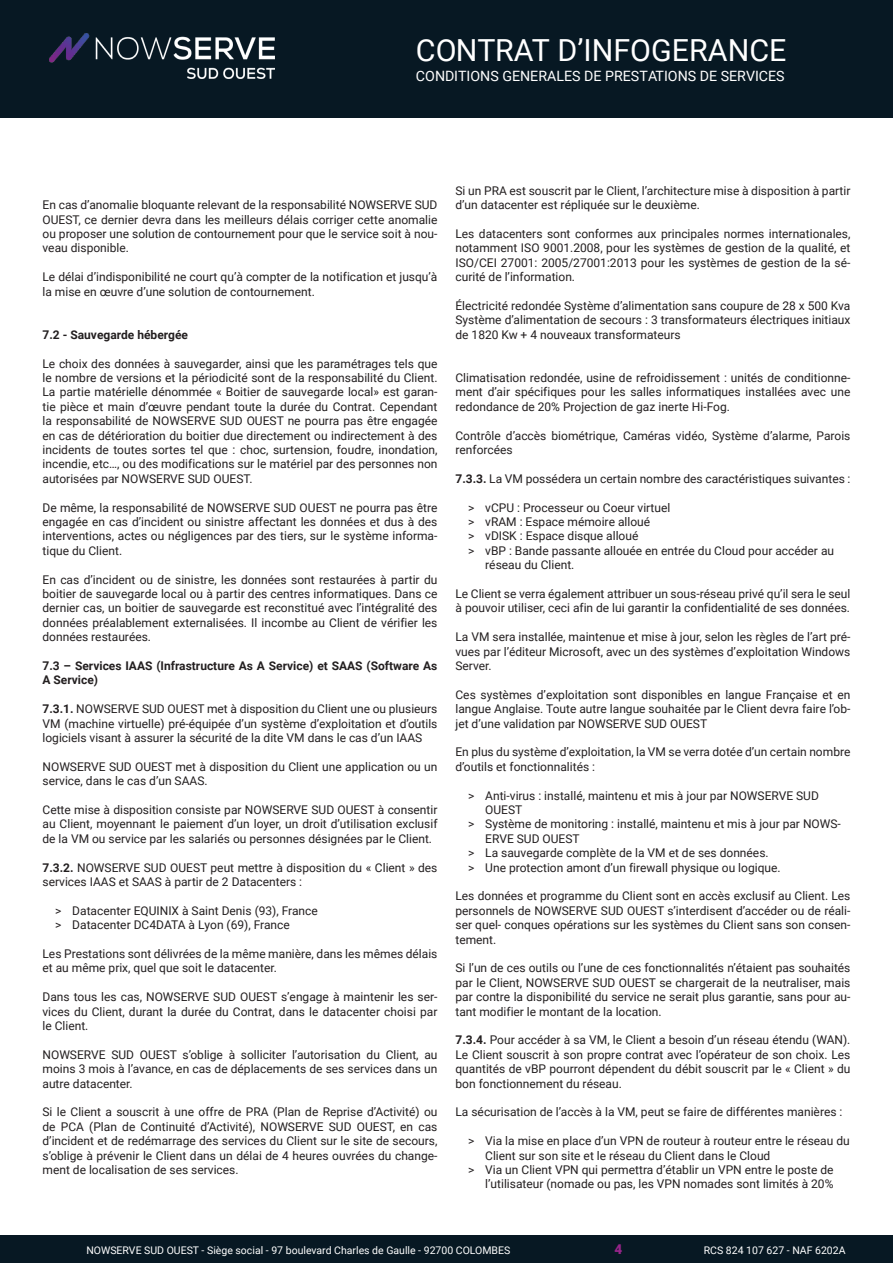
<style>
.page{position:relative;width:893px;height:1263px;background:#fff}
.page>*{position:absolute;margin:0;border:0;box-sizing:border-box;transform-origin:0 0}
.t1{font:30.45px "Roboto";color:#fff}
.t2{font:14.25px "Roboto";color:#fff}
.t3{font:900 13.5px "Roboto";color:#97248a}
.t4{font:12px/14.4px "Roboto";color:#231f20;text-align:justify}
.t5{font:700 12px/14.4px "Roboto";color:#231f20}
.t6{font:10.5px "Roboto";color:#fff}
.s1{font-weight:700}
</style>
<div class="page">
<div style="left:0;top:1235px;width:893px;height:28px;background:#071823"></div>
<div style="left:0;top:0;width:893px;height:118px;background:#071823"></div>
<img style="left:50px;top:34px;width:224px;height:44px">
<h1 class="t1" style="left:416px;top:29px;width:372px">CONTRAT D’INFOGERANCE</h1>
<p class="t2" style="left:416px;top:66px;width:370px">CONDITIONS GENERALES DE PRESTATIONS DE SERVICES</p>
<p class="t4" style="left:43px;top:197px;width:396px">En cas d’anomalie bloquante relevant de la responsabilité NOWSERVE SUD OUEST, ce dernier devra dans les meilleurs délais corriger cette anomalie ou proposer une solution de contournement pour que le service soit à nou&shy;veau disponible.</p>
<p class="t4" style="left:43px;top:269px;width:396px">Le délai d’indisponibilité ne court qu’à compter de la notification et jusqu’à la mise en œuvre d’une solution de contournement.</p>
<p class="t5" style="left:43px;top:327px;width:147px">7.2 - Sauvegarde hébergée</p>
<p class="t4" style="left:43px;top:356px;width:396px">Le choix des données à sauvegarder, ainsi que les paramétrages tels que le nombre de versions et la périodicité sont de la responsabilité du Client.<br>La partie matérielle dénommée « Boitier de sauvegarde local» est garan&shy;tie pièce et main d’œuvre pendant toute la durée du Contrat. Cependant la responsabilité de NOWSERVE SUD OUEST ne pourra pas être engagée en cas de détérioration du boitier due directement ou indirectement à des incidents de toutes sortes tel que : choc, surtension, foudre, inondation, incendie, etc…, ou des modifications sur le matériel par des personnes non autorisées par NOWSERVE SUD OUEST.</p>
<p class="t4" style="left:43px;top:500px;width:396px">De même, la responsabilité de NOWSERVE SUD OUEST ne pourra pas être engagée en cas d’incident ou sinistre affectant les données et dus à des interventions, actes ou négligences par des tiers, sur le système informa&shy;tique du Client.</p>
<p class="t4" style="left:43px;top:572px;width:396px">En cas d’incident ou de sinistre, les données sont restaurées à partir du boitier de sauvegarde local ou à partir des centres informatiques. Dans ce dernier cas, un boitier de sauvegarde est reconstitué avec l’intégralité des données préalablement externalisées. Il incombe au Client de vérifier les données restaurées.</p>
<p class="t5" style="left:43px;top:658px;width:396px">7.3 – Services IAAS (Infrastructure As A Service) et SAAS (Software As<br>A Service)</p>
<p class="t4" style="left:43px;top:701px;width:396px"><span class="s1">7.3.1.</span> NOWSERVE SUD OUEST met à disposition du Client une ou plusieurs VM (machine virtuelle) pré-équipée d’un système d’exploitation et d’outils logiciels visant à assurer la sécurité de la dite VM dans le cas d’un IAAS</p>
<p class="t4" style="left:43px;top:759px;width:396px">NOWSERVE SUD OUEST met à disposition du Client une application ou un service, dans le cas d’un SAAS.</p>
<p class="t4" style="left:43px;top:802px;width:396px">Cette mise à disposition consiste par NOWSERVE SUD OUEST à consentir au Client, moyennant le paiement d’un loyer, un droit d’utilisation exclusif de la VM ou service par les salariés ou personnes désignées par le Client.</p>
<p class="t4" style="left:43px;top:860px;width:396px"><span class="s1">7.3.2.</span> NOWSERVE SUD OUEST peut mettre à disposition du « Client » des services IAAS et SAAS à partir de 2 Datacenters :</p>
<p class="t4" style="left:55px;top:903px;width:264px">&gt; Datacenter EQUINIX à Saint Denis (93), France &gt; Datacenter DC4DATA à Lyon (69), France</p>
<p class="t4" style="left:43px;top:946px;width:396px">Les Prestations sont délivrées de la même manière, dans les mêmes délais et au même prix, quel que soit le datacenter.</p>
<p class="t4" style="left:43px;top:989px;width:396px">Dans tous les cas, NOWSERVE SUD OUEST s’engage à maintenir les ser&shy;vices du Client, durant la durée du Contrat, dans le datacenter choisi par le Client.</p>
<p class="t4" style="left:43px;top:1047px;width:396px">NOWSERVE SUD OUEST s’oblige à solliciter l’autorisation du Client, au moins 3 mois à l’avance, en cas de déplacements de ses services dans un autre datacenter.</p>
<p class="t4" style="left:43px;top:1104px;width:396px">Si le Client a souscrit à une offre de PRA (Plan de Reprise d’Activité) ou de PCA (Plan de Continuité d’Activité), NOWSERVE SUD OUEST, en cas d’incident et de redémarrage des services du Client sur le site de secours, s’oblige à prévenir le Client dans un délai de 4 heures ouvrées du change&shy;ment de localisation de ses services.</p>
<p class="t4" style="left:455px;top:183px;width:396px">Si un PRA est souscrit par le Client, l’architecture mise à disposition à partir d’un datacenter est répliquée sur le deuxième.</p>
<p class="t4" style="left:455px;top:226px;width:396px">Les datacenters sont conformes aux principales normes internationales, notamment ISO 9001.2008, pour les systèmes de gestion de la qualité, et ISO/CEI 27001: 2005/27001:2013 pour les systèmes de gestion de la sé&shy;curité de l’information.</p>
<p class="t4" style="left:455px;top:298px;width:396px">Électricité redondée Système d’alimentation sans coupure de 28 x 500 Kva Système d’alimentation de secours : 3 transformateurs électriques initiaux de 1820 Kw + 4 nouveaux transformateurs</p>
<p class="t4" style="left:455px;top:370px;width:396px">Climatisation redondée, usine de refroidissement : unités de conditionne&shy;ment d’air spécifiques pour les salles informatiques installées avec une redondance de 20% Projection de gaz inerte Hi-Fog.</p>
<p class="t4" style="left:455px;top:428px;width:396px">Contrôle d’accès biométrique, Caméras vidéo, Système d’alarme, Parois renforcées</p>
<p class="t4" style="left:455px;top:471px;width:396px"><span class="s1">7.3.3.</span> La VM possédera un certain nombre des caractéristiques suivantes :</p>
<p class="t4" style="left:468px;top:500px;width:204px">&gt; vCPU : Processeur ou Coeur virtuel</p>
<p class="t4" style="left:468px;top:514px;width:183px">&gt; vRAM : Espace mémoire alloué</p>
<p class="t4" style="left:468px;top:528px;width:172px">&gt; vDISK : Espace disque alloué</p>
<p class="t4" style="left:468px;top:543px;width:367px">&gt; vBP : Bande passante allouée en entrée du Cloud pour accéder au</p>
<p class="t4" style="left:485px;top:557px;width:91px">réseau du Client.</p>
<p class="t4" style="left:455px;top:586px;width:396px">Le Client se verra également attribuer un sous-réseau privé qu’il sera le seul à pouvoir utiliser, ceci afin de lui garantir la confidentialité de ses données.</p>
<p class="t4" style="left:455px;top:629px;width:396px">La VM sera installée, maintenue et mise à jour, selon les règles de l’art pré&shy;vues par l’éditeur Microsoft, avec un des systèmes d’exploitation Windows Server.</p>
<p class="t4" style="left:455px;top:687px;width:396px">Ces systèmes d’exploitation sont disponibles en langue Française et en langue Anglaise. Toute autre langue souhaitée par le Client devra faire l’ob&shy;jet d’une validation par NOWSERVE SUD OUEST</p>
<p class="t4" style="left:455px;top:744px;width:396px">En plus du système d’exploitation, la VM se verra dotée d’un certain nombre d’outils et fonctionnalités :</p>
<p class="t4" style="left:468px;top:788px;width:352px">&gt; Anti-virus : installé, maintenu et mis à jour par NOWSERVE SUD</p>
<p class="t4" style="left:485px;top:802px;width:39px">OUEST</p>
<p class="t4" style="left:468px;top:816px;width:374px">&gt; Système de monitoring : installé, maintenu et mis à jour par NOWS-</p>
<p class="t4" style="left:485px;top:831px;width:96px">ERVE SUD OUEST</p>
<p class="t4" style="left:468px;top:845px;width:302px">&gt; La sauvegarde complète de la VM et de ses données.</p>
<p class="t4" style="left:468px;top:860px;width:314px">&gt; Une protection amont d’un firewall physique ou logique.</p>
<p class="t4" style="left:455px;top:888px;width:396px">Les données et programme du Client sont en accès exclusif au Client. Les personnels de NOWSERVE SUD OUEST s’interdisent d’accéder ou de réali&shy;ser quel- conques opérations sur les systèmes du Client sans son consen&shy;tement.</p>
<p class="t4" style="left:455px;top:960px;width:396px">Si l’un de ces outils ou l’une de ces fonctionnalités n’étaient pas souhaités par le Client, NOWSERVE SUD OUEST se chargerait de la neutraliser, mais par contre la disponibilité du service ne serait plus garantie, sans pour au&shy;tant modifier le montant de la location.</p>
<p class="t4" style="left:455px;top:1032px;width:396px"><span class="s1">7.3.4.</span> Pour accéder à sa VM, le Client a besoin d’un réseau étendu (WAN).<br>Le Client souscrit à son propre contrat avec l’opérateur de son choix. Les quantités de vBP pourront dépendent du débit souscrit par le « Client » du bon fonctionnement du réseau.</p>
<p class="t4" style="left:455px;top:1104px;width:388px">La sécurisation de l’accès à la VM, peut se faire de différentes manières :</p>
<p class="t4" style="left:468px;top:1133px;width:383px">&gt; Via la mise en place d’un VPN de routeur à routeur entre le réseau du</p>
<p class="t4" style="left:485px;top:1148px;width:287px">Client sur son site et le réseau du Client dans le Cloud</p>
<p class="t4" style="left:468px;top:1162px;width:367px">&gt; Via un Client VPN qui permettra d’établir un VPN entre le poste de</p>
<p class="t4" style="left:485px;top:1176px;width:350px">l’utilisateur (nomade ou pas, les VPN nomades sont limités à 20%</p>
<p class="t3" style="left:615px;top:1240px;width:9px">4</p>
<p class="t6" style="left:86px;top:1243px;width:425px">NOWSERVE SUD OUEST - Siège social - 97 boulevard Charles de Gaulle - 92700 COLOMBES</p>
<p class="t6" style="left:704px;top:1243px;width:143px">RCS 824 107 627 - NAF 6202A</p>
</div>
